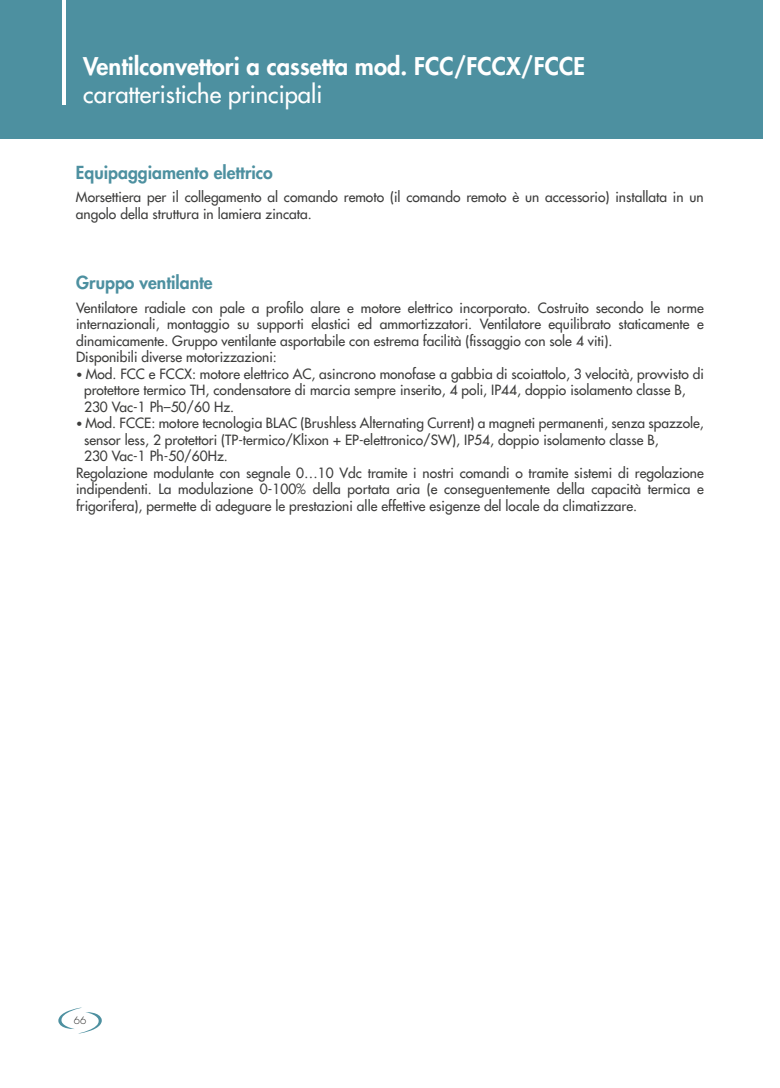
<style>
.page{position:relative;width:780px;height:1088px;background:#fff}
.page>*{position:absolute;margin:0;border:0;box-sizing:border-box;transform-origin:0 0}
.t1{font:800 23.75px "Futura LT";color:#fff}
.t2{font:23.75px "Futura LT";color:#fff}
.t3{font:800 17.5px "Futura LT";color:#4d90a0}
.t4{font:13.75px/16.5px "Futura LT";color:#3d3d3c}
.t5{font:300 10px "Futura LT";color:#1d1d1b}
.s1{font-size:11.25px}
</style>
<div class="page">
<div style="left:0;top:0;width:762px;height:138px;background:#4d90a0"></div>
<hr style="left:63px;top:0;width:3px;height:105px;background:#fff">
<svg style="left:58px;top:1007px;width:44px;height:26px"></svg>
<h1 class="t1" style="left:83px;top:50px;width:503px">Ventilconvettori a cassetta mod. FCC/FCCX/FCCE</h1>
<h1 class="t2" style="left:83px;top:79px;width:240px">caratteristiche principali</h1>
<p class="t3" style="left:76px;top:161px;width:198px">Equipaggiamento elettrico</p>
<p class="t4" style="left:76px;top:189px;width:629px">Morsettiera per il collegamento al comando remoto (il comando remoto è un accessorio) installata in un angolo della struttura in lamiera zincata.</p>
<p class="t3" style="left:76px;top:271px;width:138px">Gruppo ventilante</p>
<p class="t4" style="left:76px;top:299px;width:629px">Ventilatore radiale con pale a profilo alare e motore elettrico incorporato. Costruito secondo le norme internazionali, montaggio su supporti elastici ed ammortizzatori. Ventilatore equilibrato staticamente e dinamicamente. Gruppo ventilante asportabile con estrema facilità (fissaggio con sole 4 viti).<br>Disponibili diverse motorizzazioni:</p>
<p class="t4" style="left:84px;top:365px;width:621px;text-indent:-8px"><span class="s1">•</span> Mod. FCC e FCCX: motore elettrico AC, asincrono monofase a gabbia di scoiattolo, 3 velocità, provvisto di protettore termico TH, condensatore di marcia sempre inserito, 4 poli, IP44, doppio isolamento classe B,<br>230 Vac-1 Ph–50/60 Hz.</p>
<p class="t4" style="left:76px;top:415px;width:629px"><span class="s1">•</span> Mod. FCCE: motore tecnologia BLAC (Brushless Alternating Current) a magneti permanenti, senza spazzole,</p>
<p class="t4" style="left:84px;top:431px;width:576px">sensor less, 2 protettori (TP-termico/Klixon + EP-elettronico/SW), IP54, doppio isolamento classe B,</p>
<p class="t4" style="left:84px;top:448px;width:145px">230 Vac-1 Ph-50/60Hz.</p>
<p class="t4" style="left:76px;top:464px;width:629px">Regolazione modulante con segnale 0…10 Vdc tramite i nostri comandi o tramite sistemi di regolazione</p>
<p class="t4" style="left:76px;top:481px;width:629px">indipendenti. La modulazione 0-100% della portata aria (e conseguentemente della capacità termica e</p>
<p class="t4" style="left:76px;top:497px;width:562px">frigorifera), permette di adeguare le prestazioni alle effettive esigenze del locale da climatizzare.</p>
<p class="t5" style="left:74px;top:1014px;width:14px">66</p>
</div>
